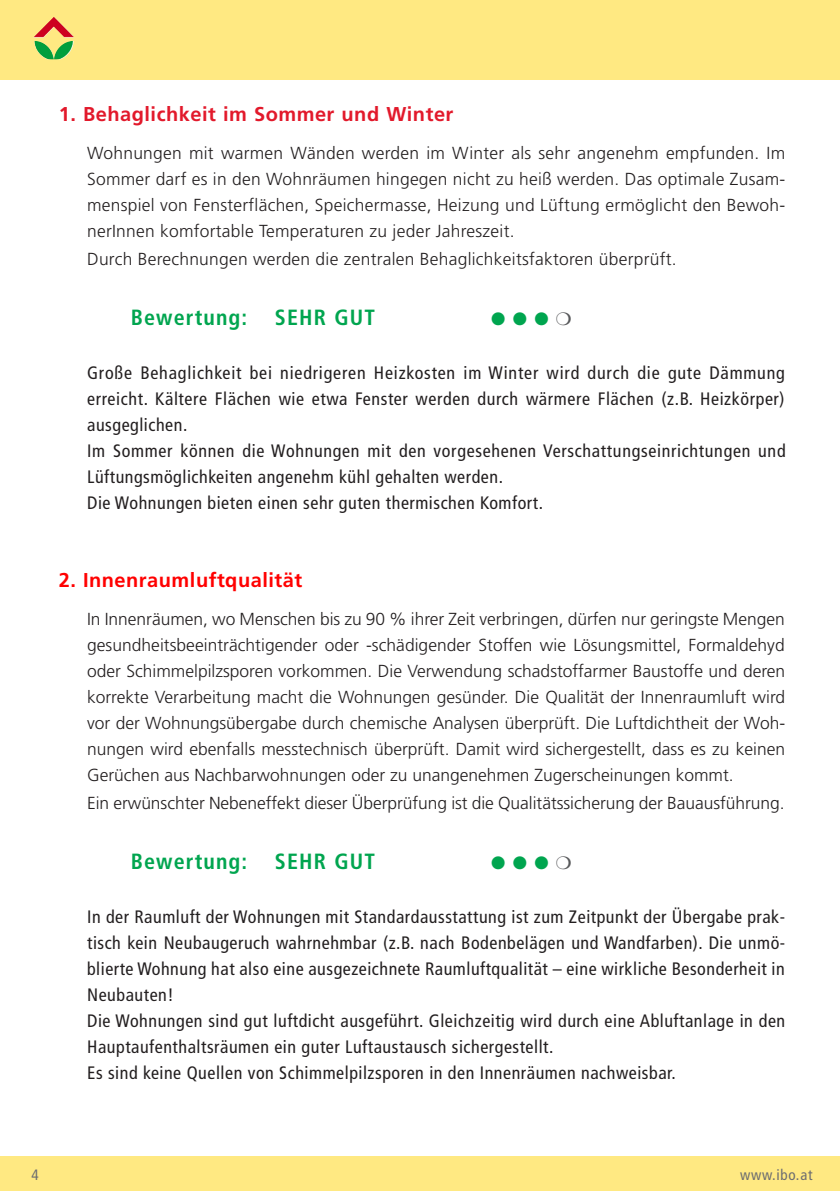
<style>
.page{position:relative;width:840px;height:1191px;background:#fff}
.page>*{position:absolute;margin:0;border:0;box-sizing:border-box;transform-origin:0 0}
.t1{font:700 condensed 22px "Frutiger";letter-spacing:.05em;color:#00a54f}
.t2{font:700 20px "Frutiger";letter-spacing:.025em;color:#e2192b}
.t3{font:700 20px "Frutiger";letter-spacing:.025em;color:#f00}
.t4{font:condensed 18px/26px "Frutiger";letter-spacing:.03em;color:#231f20}
.t5{font:18px "Zapf Dingbats ITC";color:#00a54f}
.t6{font:300 17.4px/26px "Frutiger";color:#231f20;text-align:justify}
.t7{font:condensed 15px "Frutiger";letter-spacing:.05em;color:#6c6d70}
.s1{color:#57585a}
</style>
<div class="page">
<div style="left:0;top:0;width:839px;height:79px;background:#ffe982"></div>
<img style="left:33px;top:17px;width:41px;height:42px">
<div style="left:0;top:1157px;width:839px;height:34px;background:#ffe982"></div>
<p class="t2" style="left:59px;top:102px;width:396px">1. Behaglichkeit im Sommer und Winter</p>
<p class="t6" style="left:87px;top:140px;width:699px">Wohnungen mit warmen Wänden werden im Winter als sehr angenehm empfunden. Im Sommer darf es in den Wohnräumen hingegen nicht zu heiß werden. Das optimale Zusam&shy;menspiel von Fensterflächen, Speichermasse, Heizung und Lüftung ermöglicht den Bewoh&shy;nerInnen komfortable Temperaturen zu jeder Jahreszeit.</p>
<p class="t6" style="left:87px;top:246px;width:590px">Durch Berechnungen werden die zentralen Behaglichkeitsfaktoren überprüft.</p>
<p class="t1" style="left:131px;top:304px;width:118px">Bewertung:</p>
<p class="t1" style="left:275px;top:304px;width:101px">SEHR GUT</p>
<p class="t5" style="left:491px;top:310px;width:82px">● ● ● <span class="s1">❍</span></p>
<p class="t4" style="left:87px;top:360px;width:699px">Große Behaglichkeit bei niedrigeren Heizkosten im Winter wird durch die gute Dämmung erreicht. Kältere Flächen wie etwa Fenster werden durch wärmere Flächen (z.B. Heizkörper) ausgeglichen.<br>Im Sommer können die Wohnungen mit den vorgesehenen Verschattungseinrichtungen und Lüftungsmöglichkeiten angenehm kühl gehalten werden.<br>Die Wohnungen bieten einen sehr guten thermischen Komfort.</p>
<p class="t3" style="left:59px;top:568px;width:245px">2. Innenraumluftqualität</p>
<p class="t6" style="left:87px;top:606px;width:699px">In Innenräumen, wo Menschen bis zu 90 % ihrer Zeit verbringen, dürfen nur geringste Mengen gesundheitsbeeinträchtigender oder -schädigender Stoffen wie Lösungsmittel, Formaldehyd oder Schimmelpilzsporen vorkommen. Die Verwendung schadstoffarmer Baustoffe und deren korrekte Verarbeitung macht die Wohnungen gesünder. Die Qualität der Innenraumluft wird vor der Wohnungsübergabe durch chemische Analysen überprüft. Die Luftdichtheit der Woh&shy;nungen wird ebenfalls messtechnisch überprüft. Damit wird sichergestellt, dass es zu keinen Gerüchen aus Nachbarwohnungen oder zu unangenehmen Zugerscheinungen kommt.</p>
<p class="t6" style="left:87px;top:790px;width:698px">Ein erwünschter Nebeneffekt dieser Überprüfung ist die Qualitätssicherung der Bauausführung.</p>
<p class="t1" style="left:131px;top:848px;width:118px">Bewertung:</p>
<p class="t1" style="left:275px;top:848px;width:101px">SEHR GUT</p>
<p class="t5" style="left:491px;top:854px;width:82px">● ● ● <span class="s1">❍</span></p>
<p class="t4" style="left:87px;top:904px;width:699px">In der Raumluft der Wohnungen mit Standardausstattung ist zum Zeitpunkt der Übergabe prak&shy;tisch kein Neubaugeruch wahrnehmbar (z.B. nach Bodenbelägen und Wandfarben). Die unmö&shy;blierte Wohnung hat also eine ausgezeichnete Raumluftqualität – eine wirkliche Besonderheit in Neubauten!<br>Die Wohnungen sind gut luftdicht ausgeführt. Gleichzeitig wird durch eine Abluftanlage in den Hauptaufenthaltsräumen ein guter Luftaustausch sichergestellt.<br>Es sind keine Quellen von Schimmelpilzsporen in den Innenräumen nachweisbar.</p>
<p class="t7" style="left:32px;top:1166px;width:9px">4</p>
<p class="t7" style="left:739px;top:1166px;width:74px">www.ibo.at</p>
</div>
